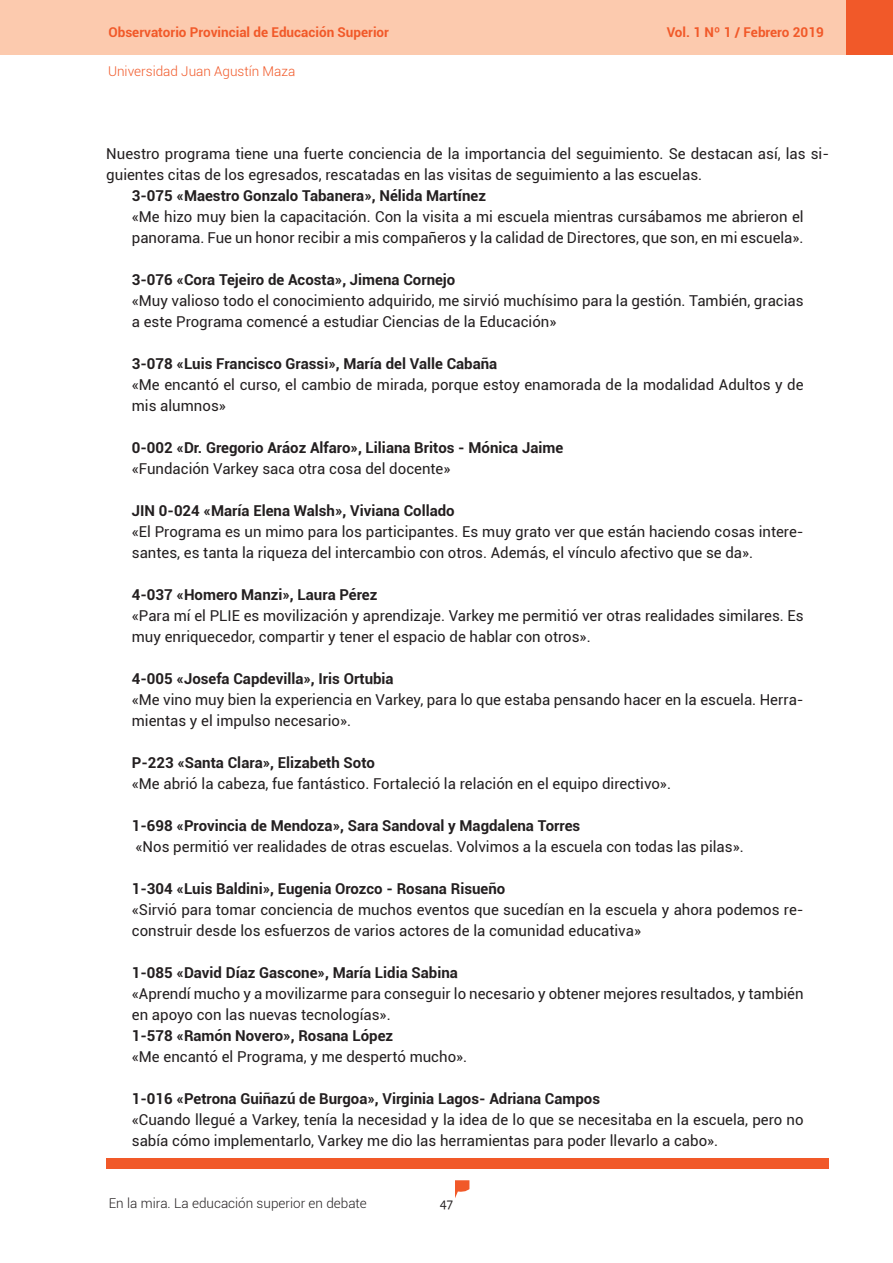
<style>
.page{position:relative;width:893px;height:1263px;background:#fff}
.page>*{position:absolute;margin:0;border:0;box-sizing:border-box;transform-origin:0 0}
.Txt_base{font:15px/21px "Roboto";color:#231f20}
.Txt_base-2{font:700 15px "Roboto";color:#231f20}
.t1{font:15px "Alegreya Sans";color:#231f20}
.t2{font:700 13.5px "Roboto";color:#f15929}
.t3{font:300 13.5px "Roboto";color:#231f20}
.t4{font:300 13.5px "Roboto";color:#f15929}
</style>
<div class="page">
<svg style="left:455px;top:1180px;width:14px;height:18px"></svg>
<div style="left:0;top:0;width:846px;height:54px;background:#fccaae"></div>
<div style="left:106px;top:1158px;width:723px;height:10px;background:#f15929"></div>
<div style="left:846px;top:0;width:47px;height:54px;background:#f15929"></div>
<p class="t2" style="left:108px;top:23px;width:282px">Observatorio Provincial de Educación Superior</p>
<p class="t2" style="left:667px;top:23px;width:159px">Vol. 1 Nº 1 / Febrero 2019</p>
<p class="t4" style="left:108px;top:61px;width:189px">Universidad Juan Agustín Maza</p>
<p class="Txt_base" style="left:106px;top:143px;width:724px">Nuestro programa tiene una fuerte conciencia de la importancia del seguimiento. Se destacan así, las si&shy;guientes citas de los egresados, rescatadas en las visitas de seguimiento a las escuelas.</p>
<p class="Txt_base-2" style="left:132px;top:185px;width:356px">3-075 «Maestro Gonzalo Tabanera», Nélida Martínez</p>
<p class="Txt_base" style="left:132px;top:206px;width:673px">«Me hizo muy bien la capacitación. Con la visita a mi escuela mientras cursábamos me abrieron el panorama. Fue un honor recibir a mis compañeros y la calidad de Directores, que son, en mi escuela».</p>
<p class="Txt_base-2" style="left:132px;top:269px;width:325px">3-076 «Cora Tejeiro de Acosta», Jimena Cornejo</p>
<p class="Txt_base" style="left:132px;top:290px;width:673px">«Muy valioso todo el conocimiento adquirido, me sirvió muchísimo para la gestión. También, gracias a este Programa comencé a estudiar Ciencias de la Educación»</p>
<p class="Txt_base-2" style="left:132px;top:353px;width:367px">3-078 «Luis Francisco Grassi», María del Valle Cabaña</p>
<p class="Txt_base" style="left:132px;top:374px;width:673px">«Me encantó el curso, el cambio de mirada, porque estoy enamorada de la modalidad Adultos y de mis alumnos»</p>
<p class="Txt_base-2" style="left:132px;top:437px;width:433px">0-002 «Dr. Gregorio Aráoz Alfaro», Liliana Britos - Mónica Jaime</p>
<p class="Txt_base" style="left:132px;top:458px;width:320px">«Fundación Varkey saca otra cosa del docente»</p>
<p class="Txt_base-2" style="left:132px;top:500px;width:324px">JIN 0-024 «María Elena Walsh», Viviana Collado</p>
<p class="Txt_base" style="left:132px;top:521px;width:673px">«El Programa es un mimo para los participantes. Es muy grato ver que están haciendo cosas intere&shy;santes, es tanta la riqueza del intercambio con otros. Además, el vínculo afectivo que se da».</p>
<p class="Txt_base-2" style="left:132px;top:584px;width:247px">4-037 «Homero Manzi», Laura Pérez</p>
<p class="Txt_base" style="left:132px;top:605px;width:673px">«Para mí el PLIE es movilización y aprendizaje. Varkey me permitió ver otras realidades similares. Es muy enriquecedor, compartir y tener el espacio de hablar con otros».</p>
<p class="Txt_base-2" style="left:132px;top:668px;width:263px">4-005 «Josefa Capdevilla», Iris Ortubia</p>
<p class="Txt_base" style="left:132px;top:689px;width:673px">«Me vino muy bien la experiencia en Varkey, para lo que estaba pensando hacer en la escuela. Herra&shy;mientas y el impulso necesario».</p>
<p class="Txt_base-2" style="left:132px;top:752px;width:245px">P-223 «Santa Clara», Elizabeth Soto</p>
<p class="Txt_base" style="left:132px;top:773px;width:541px">«Me abrió la cabeza, fue fantástico. Fortaleció la relación en el equipo directivo».</p>
<p class="Txt_base-2" style="left:132px;top:815px;width:450px">1-698 «Provincia de Mendoza», Sara Sandoval y Magdalena Torres</p>
<p class="Txt_base" style="left:136px;top:836px;width:610px">«Nos permitió ver realidades de otras escuelas. Volvimos a la escuela con todas las pilas».</p>
<p class="Txt_base-2" style="left:132px;top:878px;width:375px">1-304 «Luis Baldini», Eugenia Orozco - Rosana Risueño</p>
<p class="Txt_base" style="left:132px;top:899px;width:673px">«Sirvió para tomar conciencia de muchos eventos que sucedían en la escuela y ahora podemos re&shy;construir desde los esfuerzos de varios actores de la comunidad educativa»</p>
<p class="Txt_base-2" style="left:132px;top:962px;width:328px">1-085 «David Díaz Gascone», María Lidia Sabina</p>
<p class="Txt_base" style="left:132px;top:983px;width:673px">«Aprendí mucho y a movilizarme para conseguir lo necesario y obtener mejores resultados, y también en apoyo con las nuevas tecnologías».</p>
<p class="Txt_base-2" style="left:132px;top:1025px;width:263px">1-578 «Ramón Novero», Rosana López</p>
<p class="Txt_base" style="left:132px;top:1046px;width:337px">«Me encantó el Programa, y me despertó mucho».</p>
<p class="Txt_base-2" style="left:132px;top:1088px;width:470px">1-016 «Petrona Guiñazú de Burgoa», Virginia Lagos- Adriana Campos</p>
<p class="Txt_base" style="left:132px;top:1109px;width:673px">«Cuando llegué a Varkey, tenía la necesidad y la idea de lo que se necesitaba en la escuela, pero no sabía cómo implementarlo, Varkey me dio las herramientas para poder llevarlo a cabo».</p>
<p class="t3" style="left:109px;top:1194px;width:260px">En la mira. La educación superior en debate</p>
<p class="t1" style="left:440px;top:1193px;width:15px">47</p>
</div>
